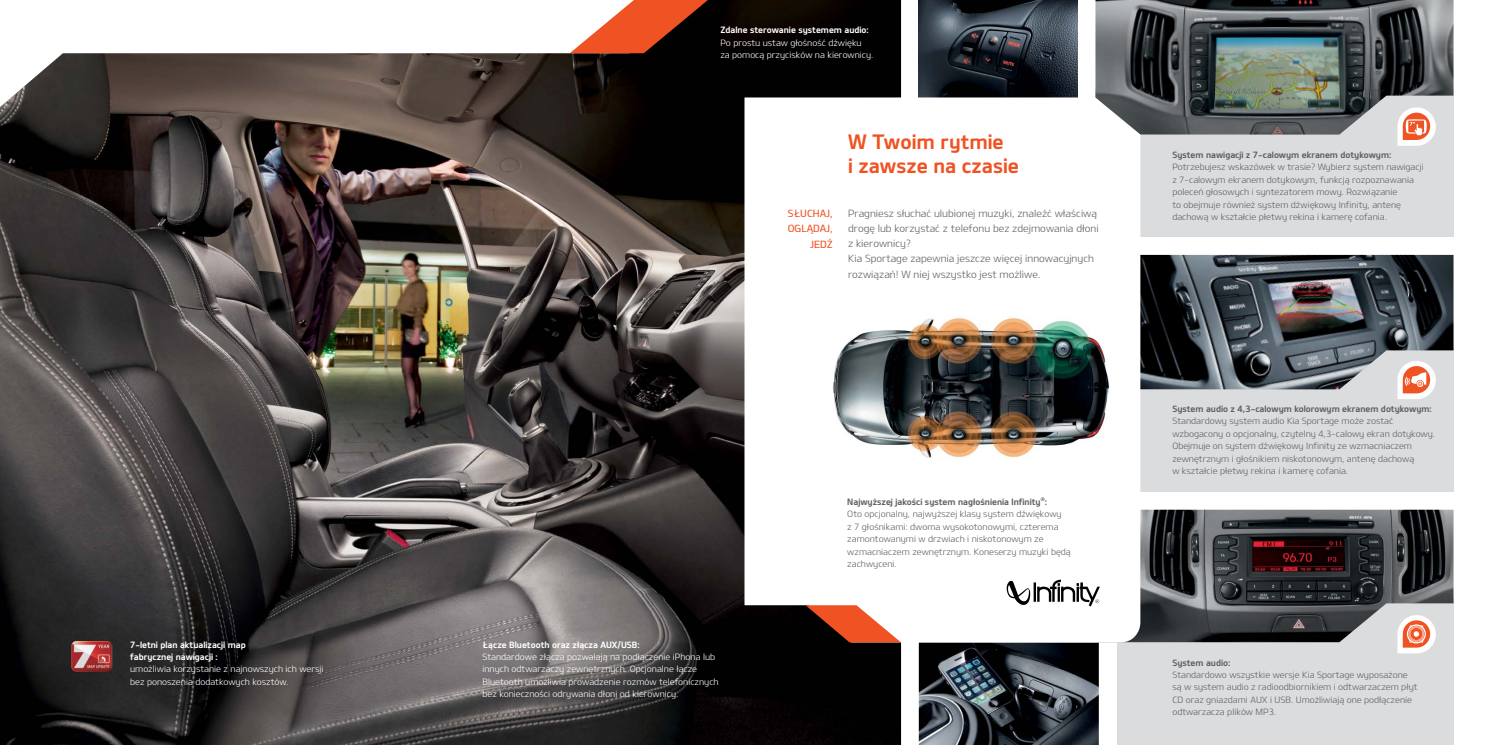
<style>
.page{position:relative;width:1489px;height:745px;background:#fff}
.page>*{position:absolute;margin:0;border:0;box-sizing:border-box;transform-origin:0 0}
.t1{font:20px/23.8px "Design KOTFB";color:#f05323}
.t2{font:10px/15px "Design KOTFL";color:#5f6062}
.t3{font:10px/15px "Design KOTFM";color:#f05323;text-align:right}
.t4{font:8.75px/12.5px "Design KOTFL";color:#5f6062}
.t5{font:8.75px/12.5px "Design KOTFL";color:#fff}
.t6{font:8.75px "Design KOTFB";color:#5f6062}
.t7{font:8.75px/12.5px "Design KOTFB";color:#fff}
.t8{font:5.12px "Design KOTFB";color:#5f6062}
</style>
<div class="page">
<img style="left:918px;top:0;width:159px;height:97px">
<img style="left:918px;top:642px;width:180px;height:102px">
<img style="left:0;top:0;width:901px;height:744px">
<div style="left:1116px;top:597px;width:337px;height:147px;background:#dbdcdd"></div>
<svg style="left:1397px;top:641px;width:38px;height:12px"></svg>
<img style="left:1140px;top:509px;width:313px;height:132px">
<div style="left:1095px;top:348px;width:358px;height:143px;background:#dbdcdd"></div>
<img style="left:1140px;top:255px;width:313px;height:134px">
<svg style="left:1397px;top:360px;width:38px;height:39px"></svg>
<div style="left:1095px;top:89px;width:358px;height:148px;background:#dbdcdd"></div>
<svg style="left:1397px;top:134px;width:37px;height:12px"></svg>
<img style="left:1095px;top:0;width:358px;height:134px">
<svg style="left:569px;top:0;width:139px;height:53px"></svg>
<svg style="left:744px;top:97px;width:396px;height:545px"></svg>
<svg style="left:805px;top:605px;width:96px;height:37px"></svg>
<img style="left:71px;top:640px;width:41px;height:31px">
<img style="left:822px;top:308px;width:297px;height:158px">
<img style="left:1004px;top:574px;width:98px;height:38px">
<p class="t7" style="left:130px;top:637px;width:117px">7-letni plan aktualizacji map fabrycznej nawigacji :</p>
<p class="t5" style="left:130px;top:662px;width:195px">umożliwia korzystanie z najnowszych ich wersji bez ponoszenia dodatkowych kosztów.</p>
<p class="t7" style="left:720px;top:24px;width:150px">Zdalne sterowanie systemem audio:</p>
<p class="t5" style="left:720px;top:36px;width:155px">Po prostu ustaw głośność dźwięku<br>za pomocą przycisków na kierownicy.</p>
<p class="t3" style="left:787px;top:206px;width:47px">SŁUCHAJ,<br>OGLĄDAJ,<br>JEDŹ</p>
<h1 class="t1" style="left:848px;top:129px;width:172px">W Twoim rytmie<br>i zawsze na czasie</h1>
<p class="t2" style="left:848px;top:206px;width:252px">Pragniesz słuchać ulubionej muzyki, znaleźć właściwą drogę lub korzystać z telefonu bez zdejmowania dłoni z kierownicy?<br>Kia Sportage zapewnia jeszcze więcej innowacyjnych rozwiązań! W niej wszystko jest możliwe.</p>
<p class="t7" style="left:482px;top:637px;width:159px">Łącze Bluetooth oraz złącza AUX/USB:</p>
<p class="t5" style="left:482px;top:649px;width:238px">Standardowe złącza pozwalają na podłączenie iPhona lub innych odtwarzaczy zewnętrznych. Opcjonalne łącze Bluetooth umożliwia prowadzenie rozmów telefonicznych bez konieczności odrywania dłoni od kierownicy.</p>
<p class="t6" style="left:847px;top:496px;width:195px">Najwyższej jakości system nagłośnienia Infinity</p>
<p class="t8" style="left:1040px;top:495px;width:6px">®</p>
<p class="t6" style="left:1044px;top:496px;width:4px">:</p>
<p class="t4" style="left:847px;top:507px;width:225px">Oto opcjonalny, najwyższej klasy system dźwiękowy<br>z 7 głośnikami: dwoma wysokotonowymi, czterema zamontowanymi w drzwiach i niskotonowym ze wzmacniaczem zewnętrznym. Koneserzy muzyki będą zachwyceni.</p>
<p class="t6" style="left:1172px;top:149px;width:221px">System nawigacji z 7-calowym ekranem dotykowym:</p>
<p class="t4" style="left:1172px;top:160px;width:253px">Potrzebujesz wskazówek w trasie? Wybierz system nawigacji z 7-calowym ekranem dotykowym, funkcją rozpoznawania poleceń głosowych i syntezatorem mowy. Rozwiązanie<br>to obejmuje również system dźwiękowy Infinity, antenę dachową w kształcie płetwy rekina i kamerę cofania.</p>
<p class="t6" style="left:1172px;top:403px;width:261px">System audio z 4,3-calowym kolorowym ekranem dotykowym:</p>
<p class="t4" style="left:1172px;top:414px;width:264px">Standardowy system audio Kia Sportage może zostać wzbogacony o opcjonalny, czytelny 4,3-calowy ekran dotykowy.<br>Obejmuje on system dźwiękowy Infinity ze wzmacniaczem zewnętrznym i głośnikiem niskotonowym, antenę dachową<br>w kształcie płetwy rekina i kamerę cofania.</p>
<p class="t6" style="left:1172px;top:656px;width:60px">System audio:</p>
<p class="t4" style="left:1172px;top:667px;width:247px">Standardowo wszystkie wersje Kia Sportage wyposażone są w system audio z radioodbiornikiem i odtwarzaczem płyt CD oraz gniazdami AUX i USB. Umożliwiają one podłączenie odtwarzacza plików MP3.</p>
</div>
